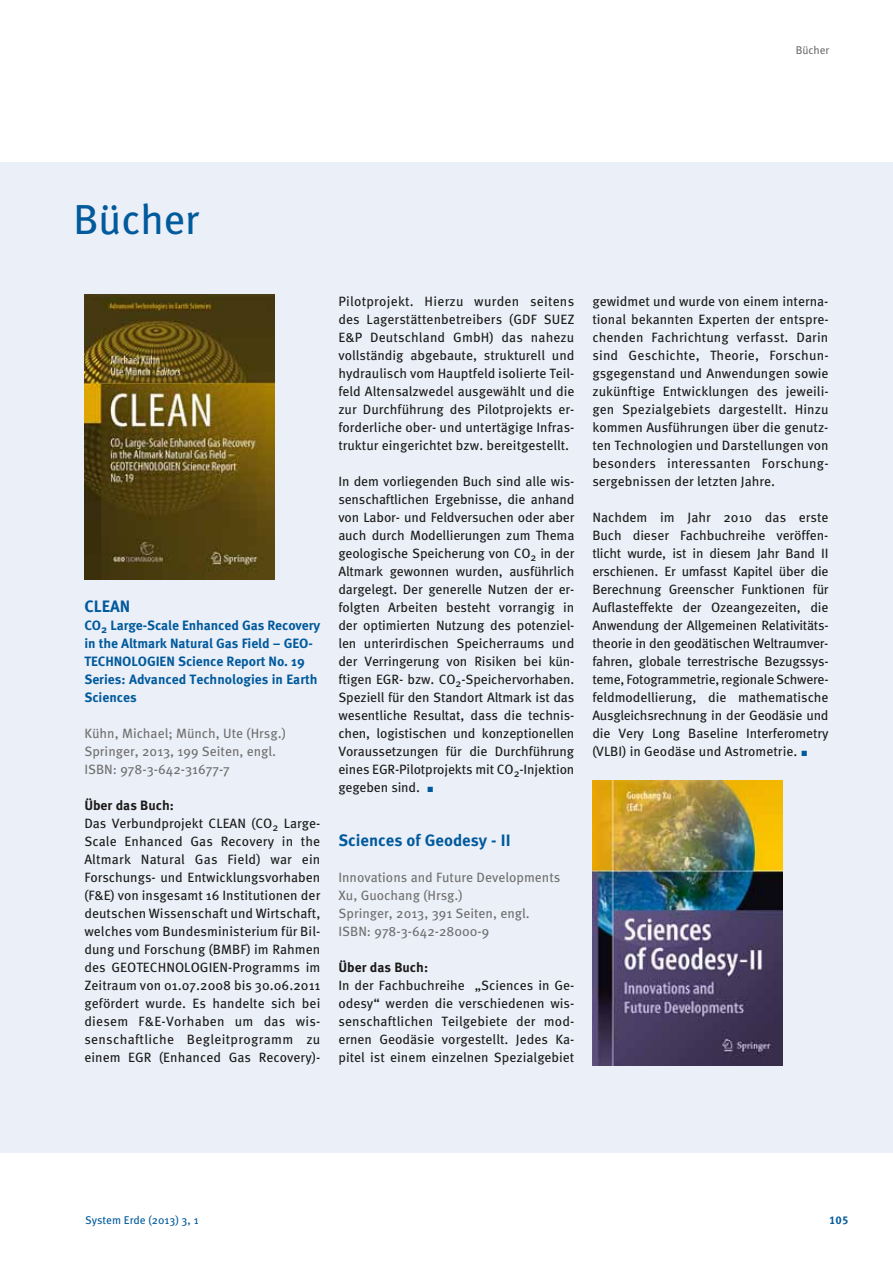
<style>
.page{position:relative;width:893px;height:1263px;background:#fff}
.page>*{position:absolute;margin:0;border:0;box-sizing:border-box;transform-origin:0 0}
.t1{font:42px "Meta";color:#005a9c}
.t2{font:700 16.5px "Meta Pro";color:#005a9c}
.t3{font:13.5px/18px "Meta Pro";letter-spacing:.005em;color:#1a1a18;text-align:justify}
.t4{font:13.5px/18px "Meta Pro";color:#6f6f6e}
.t5{font:700 13.5px/18px "Meta Pro";letter-spacing:-.005em;color:#005a9c}
.t6{font:700 13.5px "Meta Pro";color:#1a1a18}
.t7{font:11.25px "Meta Pro";color:#005a9c}
.t8{font:11.25px "Meta";color:#6f6f6e}
.t9{font:700 11.25px "Meta Pro";color:#005a9c}
.s1{font-weight:700}
.s2{font-family:"Lucida Sans Unicode";font-size:9px;color:#005a9c}
</style>
<div class="page">
<div style="left:0;top:162px;width:893px;height:990px;background:#ebeff8"></div>
<img style="left:84px;top:294px;width:190px;height:285px">
<img style="left:592px;top:780px;width:191px;height:285px">
<p class="t8" style="left:796px;top:43px;width:35px">Bücher</p>
<h1 class="t1" style="left:74px;top:193px;width:127px">Bücher</h1>
<p class="t2" style="left:84px;top:596px;width:47px">CLEAN</p>
<p class="t5" style="left:84px;top:616px;width:238px">CO<sub>2</sub> Large-Scale Enhanced Gas Recovery in the Altmark Natural Gas Field – GEO-<br>TECHNOLOGIEN Science Report No. 19<br>Series: Advanced Technologies in Earth<br>Sciences</p>
<p class="t4" style="left:84px;top:724px;width:203px">Kühn, Michael; Münch, Ute (Hrsg.)<br>Springer, 2013, 199 Seiten, engl.<br>ISBN: 978-3-642-31677-7</p>
<p class="t3" style="left:84px;top:796px;width:238px;text-align:left"><span class="s1">Über das Buch:<br></span>Das Verbundprojekt CLEAN (CO<sub>2</sub> Large-Scale Enhanced Gas Recovery in the Altmark Natural Gas Field) war ein Forschungs- und Entwicklungsvorhaben (F&amp;E) von insgesamt 16 Institutionen der deutschen Wissenschaft und Wirtschaft, welches vom Bundesministerium für Bil&shy;dung und Forschung (BMBF) im Rahmen des GEOTECHNOLOGIEN-Programms im Zeitraum von 01.07.2008 bis 30.06.2011 gefördert wurde. Es handelte sich bei diesem F&amp;E-Vorhaben um das wis&shy;senschaftliche Begleitprogramm zu einem EGR (Enhanced Gas Recovery)-</p>
<p class="t3" style="left:338px;top:292px;width:238px">Pilotprojekt. Hierzu wurden seitens des Lagerstättenbetreibers (GDF SUEZ E&amp;P Deutschland GmbH) das nahezu vollständig abgebaute, strukturell und hydraulisch vom Hauptfeld isolierte Teil&shy;feld Altensalzwedel ausgewählt und die zur Durchführung des Pilotprojekts er&shy;forderliche ober- und untertägige Infras&shy;truktur eingerichtet bzw. bereitgestellt.</p>
<p class="t3" style="left:338px;top:472px;width:238px">In dem vorliegenden Buch sind alle wis&shy;senschaftlichen Ergebnisse, die anhand von Labor- und Feldversuchen oder aber auch durch Modellierungen zum Thema geologische Speicherung von CO<sub>2</sub> in der Altmark gewonnen wurden, ausführlich dargelegt. Der generelle Nutzen der er&shy;folgten Arbeiten besteht vorrangig in der optimierten Nutzung des potenziel&shy;len unterirdischen Speicherraums und der Verringerung von Risiken bei kün&shy;ftigen EGR- bzw. CO<sub>2</sub>-Speichervorhaben.<br>Speziell für den Standort Altmark ist das wesentliche Resultat, dass die technis&shy;chen, logistischen und konzeptionellen Voraussetzungen für die Durchführung eines EGR-Pilotprojekts mit CO<sub>2</sub>-Injektion gegeben sind. <span class="s2">■</span></p>
<p class="t2" style="left:338px;top:830px;width:174px">Sciences of Geodesy - II</p>
<p class="t4" style="left:338px;top:868px;width:223px">Innovations and Future Developments<br>Xu, Guochang (Hrsg.)<br>Springer, 2013, 391 Seiten, engl.<br>ISBN: 978-3-642-28000-9</p>
<p class="t6" style="left:338px;top:959px;width:91px">Über das Buch:</p>
<p class="t3" style="left:338px;top:976px;width:238px">In der Fachbuchreihe „Sciences in Ge&shy;odesy“ werden die verschiedenen wis&shy;senschaftlichen Teilgebiete der mod&shy;ernen Geodäsie vorgestellt. Jedes Ka&shy;pitel ist einem einzelnen Spezialgebiet</p>
<p class="t3" style="left:592px;top:292px;width:238px">gewidmet und wurde von einem interna&shy;tional bekannten Experten der entspre&shy;chenden Fachrichtung verfasst. Darin sind Geschichte, Theorie, Forschun&shy;gsgegenstand und Anwendungen sowie zukünftige Entwicklungen des jeweili&shy;gen Spezialgebiets dargestellt. Hinzu kommen Ausführungen über die genutz&shy;ten Technologien und Darstellungen von besonders interessanten Forschung&shy;sergebnissen der letzten Jahre.</p>
<p class="t3" style="left:592px;top:508px;width:238px">Nachdem im Jahr 2010 das erste Buch dieser Fachbuchreihe veröffen&shy;tlicht wurde, ist in diesem Jahr Band II erschienen. Er umfasst Kapitel über die Berechnung Greenscher Funktionen für Auflasteffekte der Ozeangezeiten, die Anwendung der Allgemeinen Relativitäts&shy;theorie in den geodätischen Weltraumver&shy;fahren, globale terrestrische Bezugssys&shy;teme, Fotogrammetrie, regionale Schwere&shy;feldmodellierung, die mathematische Ausgleichsrechnung in der Geodäsie und die Very Long Baseline Interferometry (VLBI) in Geodäse und Astrometrie. <span class="s2">■</span></p>
<p class="t7" style="left:85px;top:1213px;width:115px">System Erde (2013) 3, 1</p>
<p class="t9" style="left:829px;top:1213px;width:21px">105</p>
</div>
